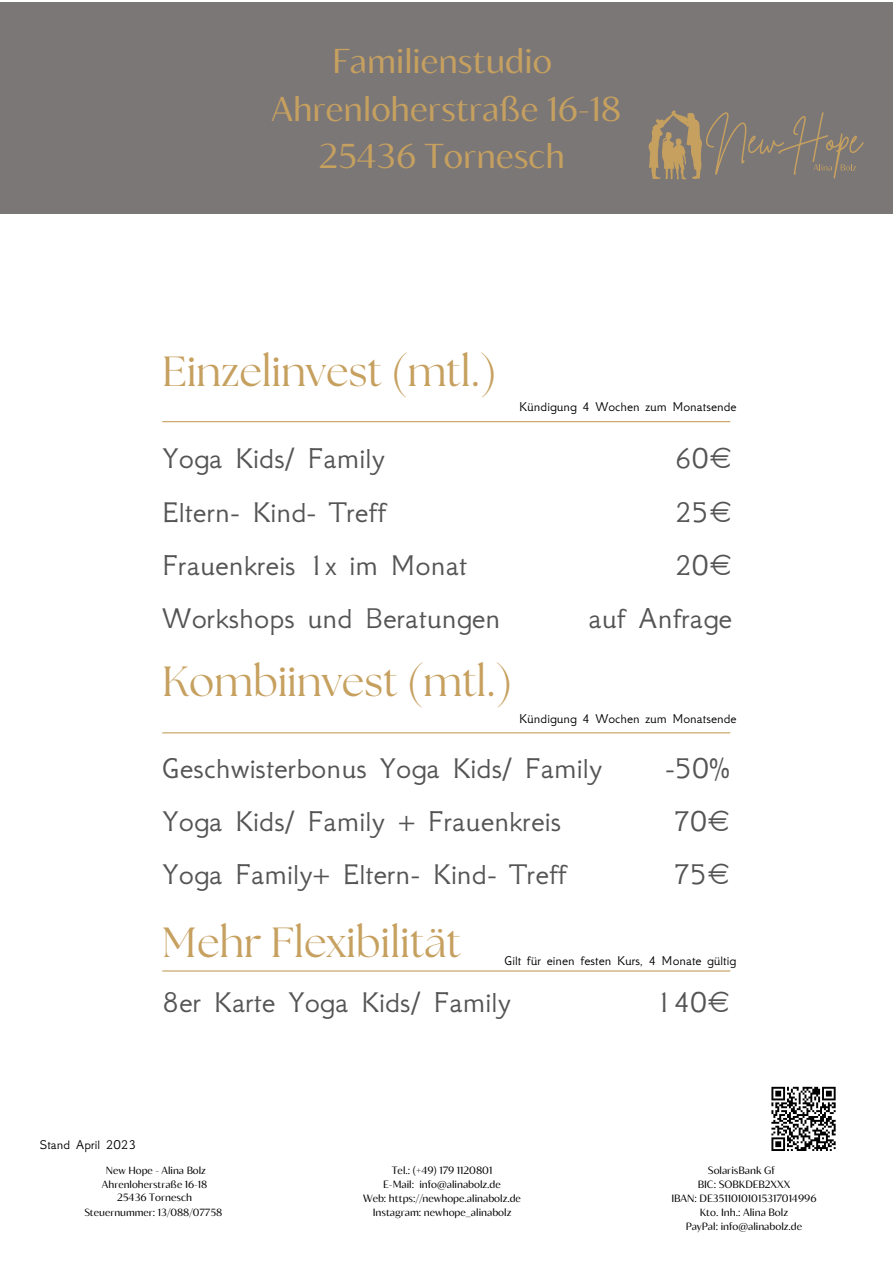
<style>
.page{position:relative;width:893px;height:1264px;background:#fff}
.page>*{position:absolute;margin:0;border:0;box-sizing:border-box;transform-origin:0 0}
.t1{font:42px "The Seasons";color:#c6a05f}
.t2{font:34.35px/47.2px "Blacker Sans Text";color:#c6a05f;text-align:center}
.t3{font:31.5px/53.2px "GFS Neohellenic";color:#545454}
.t4{font:13.95px "GFS Neohellenic";color:#000}
.t5{font:10.5px/14px "Blacker Sans Text";color:#000;text-align:center}
.t6{font:10.35px/13.8px "Blacker Sans Text";color:#000;text-align:center}
</style>
<div class="page">
<hr style="left:162px;top:421px;width:568px;height:1px;background:#c6a05f">
<hr style="left:162px;top:732px;width:568px;height:1px;background:#c6a05f">
<hr style="left:162px;top:970px;width:568px;height:1px;background:#c6a05f">
<div style="left:0;top:3px;width:892px;height:211px;background:#7b7777"></div>
<svg style="left:648px;top:110px;width:215px;height:69px"></svg>
<svg style="left:771px;top:1086px;width:65px;height:65px"></svg>
<p class="t2" style="left:271px;top:36px;width:351px">Familienstudio<br>Ahrenloherstraße 16-18<br>25436 Tornesch</p>
<h1 class="t1" style="left:162px;top:353px;width:336px">Einzelinvest (mtl.)</h1>
<p class="t4" style="left:519px;top:402px;width:219px">Kündigung 4 Wochen zum Monatsende</p>
<p class="t3" style="left:162px;top:436px;width:339px">Yoga Kids/ Family<br>Eltern- Kind- Treff<br>Frauenkreis 1x im Monat<br>Workshops und Beratungen</p>
<h1 class="t1" style="left:162px;top:662px;width:352px">Kombiinvest (mtl.)</h1>
<p class="t3" style="left:588px;top:436px;width:145px;text-align:right">60€<br>25€<br>20€<br>auf Anfrage</p>
<p class="t4" style="left:519px;top:715px;width:219px">Kündigung 4 Wochen zum Monatsende</p>
<p class="t3" style="left:162px;top:745px;width:441px">Geschwisterbonus Yoga Kids/ Family<br>Yoga Kids/ Family + Frauenkreis<br>Yoga Family+ Eltern- Kind- Treff</p>
<p class="t3" style="left:665px;top:745px;width:67px;text-align:justify">-50% 70€ 75€</p>
<h1 class="t1" style="left:162px;top:923px;width:300px">Mehr Flexibilität</h1>
<p class="t3" style="left:162px;top:979px;width:350px">8er Karte Yoga Kids/ Family</p>
<p class="t3" style="left:656px;top:979px;width:76px">140€</p>
<p class="t4" style="left:504px;top:956px;width:233px">Gilt für einen festen Kurs, 4 Monate gültig</p>
<p class="t4" style="left:40px;top:1140px;width:97px">Stand April 2023</p>
<p class="t6" style="left:102px;top:1162px;width:107px">New Hope - Alina Bolz<br>Ahrenloherstraße 16-18</p>
<p class="t5" style="left:117px;top:1190px;width:77px">25436 Tornesch</p>
<p class="t6" style="left:84px;top:1204px;width:139px">Steuernummer: 13/088/07758</p>
<p class="t5" style="left:363px;top:1162px;width:159px">Tel.: (+49) 179 1120801<br>E-Mail: info@alinabolz.de<br>Web: https://newhope.alinabolz.de<br>Instagram: newhope_alinabolz</p>
<p class="t5" style="left:671px;top:1162px;width:146px">SolarisBank Gf<br>BIC: SOBKDEB2XXX<br>IBAN: DE35110101015317014996<br>Kto. Inh.: Alina Bolz<br>PayPal: info@alinabolz.de</p>
</div>
